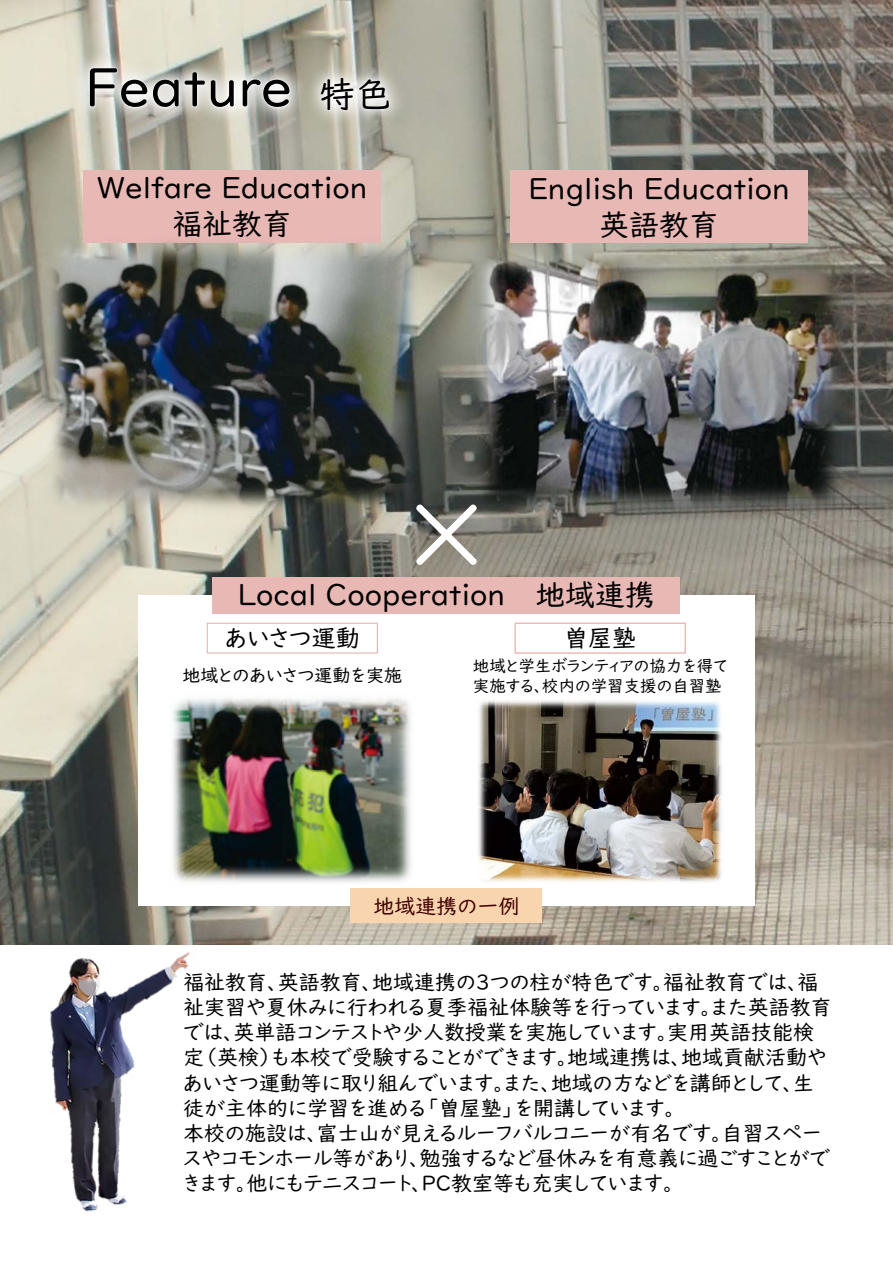
<style>
.page{position:relative;width:893px;height:1263px;background:#fff}
.page>*{position:absolute;margin:0;border:0;box-sizing:border-box;transform-origin:0 0}
.t1{font:108px "UD Digi Kyokasho NK R";color:#fff}
.t2{font:54px "UD Digi Kyokasho NK R";color:#000}
.t3{font:30px/36px "UD Digi Kyokasho NK R";color:#000;text-align:center}
.t4{font:24px "UD Digi Kyokasho NK R";color:#000}
.t5{font:21px/25.2px "UD Digi Kyokasho NK R";color:#000}
.t6{font:21px "UD Digi Kyokasho NK R";color:#420000}
.t7{font:18px "UD Digi Kyokasho NK R";color:#000}
.t8{font:16.5px/19.8px "UD Digi Kyokasho NK R";color:#000}
.s1{font-size:36px}
</style>
<div class="page">
<img style="left:0;top:0;width:893px;height:944px">
<div style="left:84px;top:171px;width:297px;height:72px;background:#e8b8b5"></div>
<div style="left:510px;top:171px;width:298px;height:72px;background:#e8b8b5"></div>
<div style="left:138px;top:595px;width:617px;height:311px;background:#fff"></div>
<div style="left:213px;top:577px;width:467px;height:36px;background:#e8b8b5"></div>
<div style="left:514px;top:622px;width:172px;height:32px;border:1px solid #e8b8b5"></div>
<div style="left:207px;top:623px;width:171px;height:31px;border:1px solid #e8b8b5"></div>
<div style="left:351px;top:889px;width:191px;height:34px;background:#f8d5af"></div>
<img style="left:468px;top:243px;width:382px;height:276px">
<img style="left:43px;top:234px;width:379px;height:285px">
<img style="left:173px;top:698px;width:238px;height:184px">
<img style="left:66px;top:41px;width:246px;height:98px">
<img style="left:81px;top:56px;width:216px;height:67px">
<img style="left:299px;top:55px;width:113px;height:80px">
<img style="left:315px;top:72px;width:81px;height:48px">
<img style="left:36px;top:918px;width:174px;height:294px">
<img style="left:478px;top:700px;width:244px;height:182px">
<h2 class="t2" style="left:85px;top:57px;width:308px">Feature <span class="s1">特色</span></h2>
<h3 class="t3" style="left:97px;top:170px;width:272px">Welfare Education福祉教育</h3>
<h3 class="t3" style="left:528px;top:171px;width:263px">English Education英語教育</h3>
<h1 class="t1" style="left:405px;top:474px;width:84px">×</h1>
<h3 class="t3" style="left:238px;top:577px;width:419px">Local Cooperation 地域連携</h3>
<p class="t4" style="left:225px;top:624px;width:136px">あいさつ運動</p>
<p class="t4" style="left:564px;top:625px;width:74px">曽屋塾</p>
<p class="t8" style="left:473px;top:656px;width:256px">地域と学生ボランティアの協力を得て実施する、校内の学習支援の自習塾</p>
<p class="t7" style="left:183px;top:665px;width:221px">地域とのあいさつ運動を実施</p>
<p class="t6" style="left:374px;top:894px;width:147px">地域連携の一例</p>
<p class="t5" style="left:183px;top:969px;width:650px">福祉教育、英語教育、地域連携の３つの柱が特色です。福祉教育では、福祉実習や夏休みに行われる夏季福祉体験等を行っています。また英語教育では、英単語コンテストや少人数授業を実施しています。実用英語技能検定（英検）も本校で受験することができます。地域連携は、地域貢献活動やあいさつ運動等に取り組んでいます。また、地域の方などを講師として、生徒が主体的に学習を進める「曽屋塾」を開講しています。</p>
<p class="t5" style="left:183px;top:1146px;width:648px">スやコモンホール等があり、勉強するなど昼休みを有意義に過ごすことができます。他にもテニスコート、PC教室等も充実しています。</p>
<p class="t5" style="left:183px;top:1121px;width:640px">本校の施設は、富士山が見えるルーフバルコニーが有名です。自習スペー</p>
</div>
